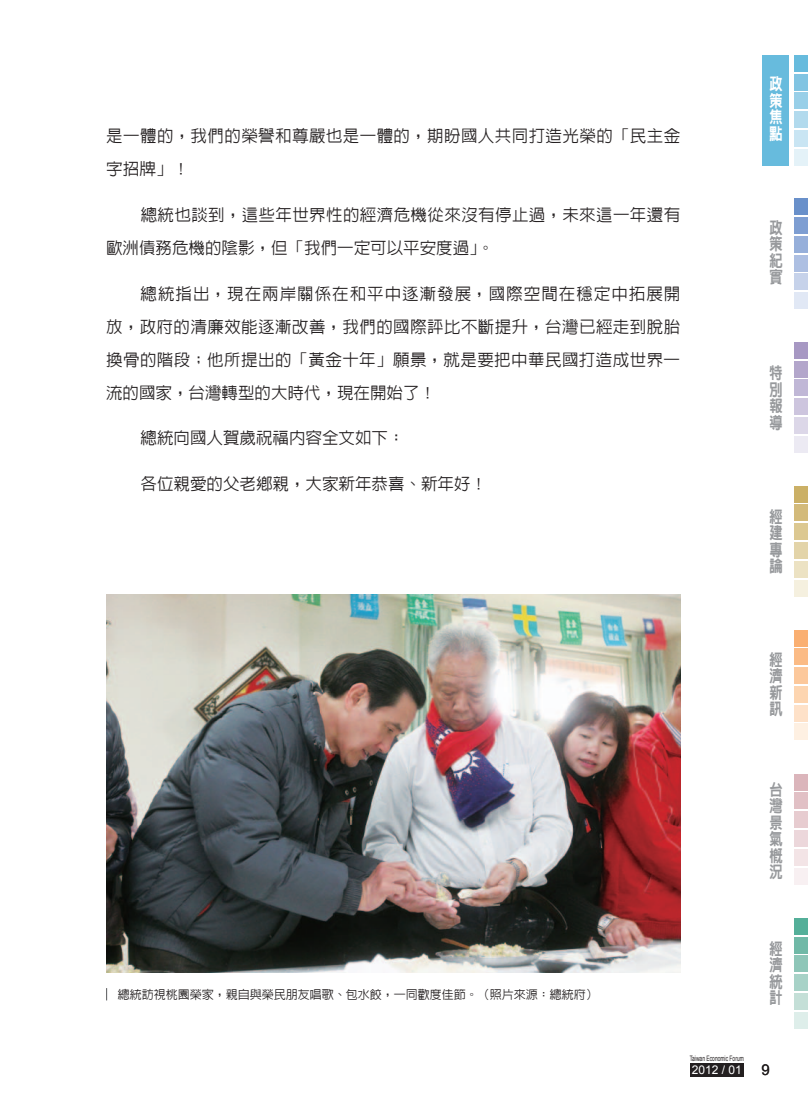
<style>
.page{position:relative;width:808px;height:1106px;background:#fff}
.page>*{position:absolute;margin:0;border:0;box-sizing:border-box;transform-origin:0 0}
.t1{font:500 16.5px/33px "Lin Gothic";letter-spacing:.025em;color:#231f20}
.t2{font:500 16.5px "Lin Gothic";color:#231f20}
.t3{font:800 16.5px/16.5px "Lin Gothic";color:#97999c;text-align:justify;scale:.8 1}
.t4{font:800 16.5px/16.5px "Lin Gothic";color:#fff;text-align:justify;scale:.8 1}
.t5{font:15px "Arial";color:#231f20}
.t6{font:500 12px "Lin Gothic";color:#231f20}
.t7{font:12px "Arial";color:#fff}
.t8{font:7.5px "Arial";color:#231f20;scale:.66 1}
</style>
<div class="page">
<div style="left:762px;top:55px;width:27px;height:110px;background:#67bbdd"></div>
<div style="left:794px;top:55px;width:14px;height:16px;background:#67bbdd"></div>
<div style="left:794px;top:74px;width:14px;height:16px;background:#81c4e2"></div>
<div style="left:794px;top:93px;width:14px;height:16px;background:#98cfe8"></div>
<div style="left:794px;top:112px;width:14px;height:16px;background:#b2daed"></div>
<div style="left:794px;top:130px;width:14px;height:17px;background:#c9e5f3"></div>
<div style="left:794px;top:149px;width:14px;height:16px;background:#e4f2f8"></div>
<div style="left:794px;top:199px;width:14px;height:16px;background:#6990ca"></div>
<div style="left:794px;top:217px;width:14px;height:17px;background:#7e9ed2"></div>
<div style="left:794px;top:236px;width:14px;height:16px;background:#96afda"></div>
<div style="left:794px;top:255px;width:14px;height:16px;background:#adbfe2"></div>
<div style="left:794px;top:274px;width:14px;height:16px;background:#c6d2ea"></div>
<div style="left:794px;top:293px;width:14px;height:16px;background:#e1e8f5"></div>
<div style="left:794px;top:342px;width:14px;height:16px;background:#a798c3"></div>
<div style="left:794px;top:361px;width:14px;height:16px;background:#b3a6cb"></div>
<div style="left:794px;top:380px;width:14px;height:16px;background:#c0b7d6"></div>
<div style="left:794px;top:398px;width:14px;height:17px;background:#cdc5de"></div>
<div style="left:794px;top:417px;width:14px;height:16px;background:#dcd7e8"></div>
<div style="left:794px;top:436px;width:14px;height:16px;background:#eceaf3"></div>
<div style="left:794px;top:486px;width:14px;height:16px;background:#cbb066"></div>
<div style="left:794px;top:505px;width:14px;height:16px;background:#d3ba7a"></div>
<div style="left:794px;top:523px;width:14px;height:17px;background:#dcc891"></div>
<div style="left:794px;top:542px;width:14px;height:16px;background:#e3d4a9"></div>
<div style="left:794px;top:561px;width:14px;height:16px;background:#ece2c3"></div>
<div style="left:794px;top:580px;width:14px;height:16px;background:#f5f0df"></div>
<div style="left:794px;top:774px;width:14px;height:16px;background:#dbb5bb"></div>
<div style="left:794px;top:792px;width:14px;height:17px;background:#e1c0c5"></div>
<div style="left:794px;top:811px;width:14px;height:16px;background:#e7ccd0"></div>
<div style="left:794px;top:830px;width:14px;height:16px;background:#ecd7db"></div>
<div style="left:794px;top:849px;width:14px;height:16px;background:#f3e4e6"></div>
<div style="left:794px;top:868px;width:14px;height:16px;background:#f8f0f2"></div>
<div style="left:794px;top:918px;width:14px;height:16px;background:#54af99"></div>
<div style="left:794px;top:937px;width:14px;height:16px;background:#70b9a7"></div>
<div style="left:794px;top:955px;width:14px;height:17px;background:#8ec6b8"></div>
<div style="left:794px;top:974px;width:14px;height:16px;background:#a7d2c7"></div>
<div style="left:794px;top:993px;width:14px;height:16px;background:#c4dfd7"></div>
<div style="left:794px;top:1012px;width:14px;height:16px;background:#deeeea"></div>
<div style="left:794px;top:630px;width:14px;height:16px;background:#faaf71"></div>
<div style="left:794px;top:648px;width:14px;height:17px;background:#fbbb85"></div>
<div style="left:794px;top:667px;width:14px;height:16px;background:#fcc89b"></div>
<div style="left:794px;top:686px;width:14px;height:16px;background:#fdd5b0"></div>
<div style="left:794px;top:705px;width:14px;height:16px;background:#fee1c8"></div>
<div style="left:794px;top:724px;width:14px;height:16px;background:#fef0e2"></div>
<div style="left:690px;top:1063px;width:54px;height:13px;background:#231f20"></div>
<img style="left:106px;top:594px;width:574px;height:378px">
<svg style="left:106px;top:988px;width:1px;height:12px"></svg>
<p class="t1" style="left:106px;top:119px;width:576px">是一體的，我們的榮譽和尊嚴也是一體的，期盼國人共同打造光榮的「民主金字招牌」！</p>
<p class="t1" style="left:106px;top:198px;width:576px;text-indent:35px">總統也談到，這些年世界性的經濟危機從來沒有停止過，未來這一年還有歐洲債務危機的陰影，但「我們一定可以平安度過」。</p>
<p class="t1" style="left:106px;top:277px;width:576px;text-align:justify;text-indent:35px">總統指出，現在兩岸關係在和平中逐漸發展，國際空間在穩定中拓展開放，政府的清廉效能逐漸改善，我們的國際評比不斷提升，台灣已經走到脫胎換骨的階段；他所提出的「黃金十年」願景，就是要把中華民國打造成世界一流的國家，台灣轉型的大時代，現在開始了！</p>
<p class="t2" style="left:140px;top:430px;width:265px">總統向國人賀歲祝福內容全文如下：</p>
<p class="t2" style="left:140px;top:475px;width:348px">各位親愛的父老鄉親，大家新年恭喜、新年好！</p>
<p class="t4" style="left:769px;top:76px;width:18px">政策焦點</p>
<p class="t3" style="left:769px;top:219px;width:18px">政策紀實</p>
<p class="t3" style="left:769px;top:365px;width:18px">特別報導</p>
<p class="t3" style="left:769px;top:508px;width:18px">經建專論</p>
<p class="t6" style="left:118px;top:987px;width:482px">總統訪視桃園榮家，親自與榮民朋友唱歌、包水餃，一同歡度佳節。（照片來源：總統府）</p>
<p class="t3" style="left:769px;top:651px;width:18px">經濟新訊</p>
<p class="t3" style="left:769px;top:781px;width:18px">台灣景氣概況</p>
<p class="t3" style="left:769px;top:940px;width:18px">經濟統計</p>
<p class="t8" style="left:690px;top:1053px;width:84px">Taiwan Economic Forum</p>
<p class="t7" style="left:692px;top:1062px;width:52px">2012 / 01</p>
<p class="t5" style="left:762px;top:1059px;width:10px">9</p>
</div>
